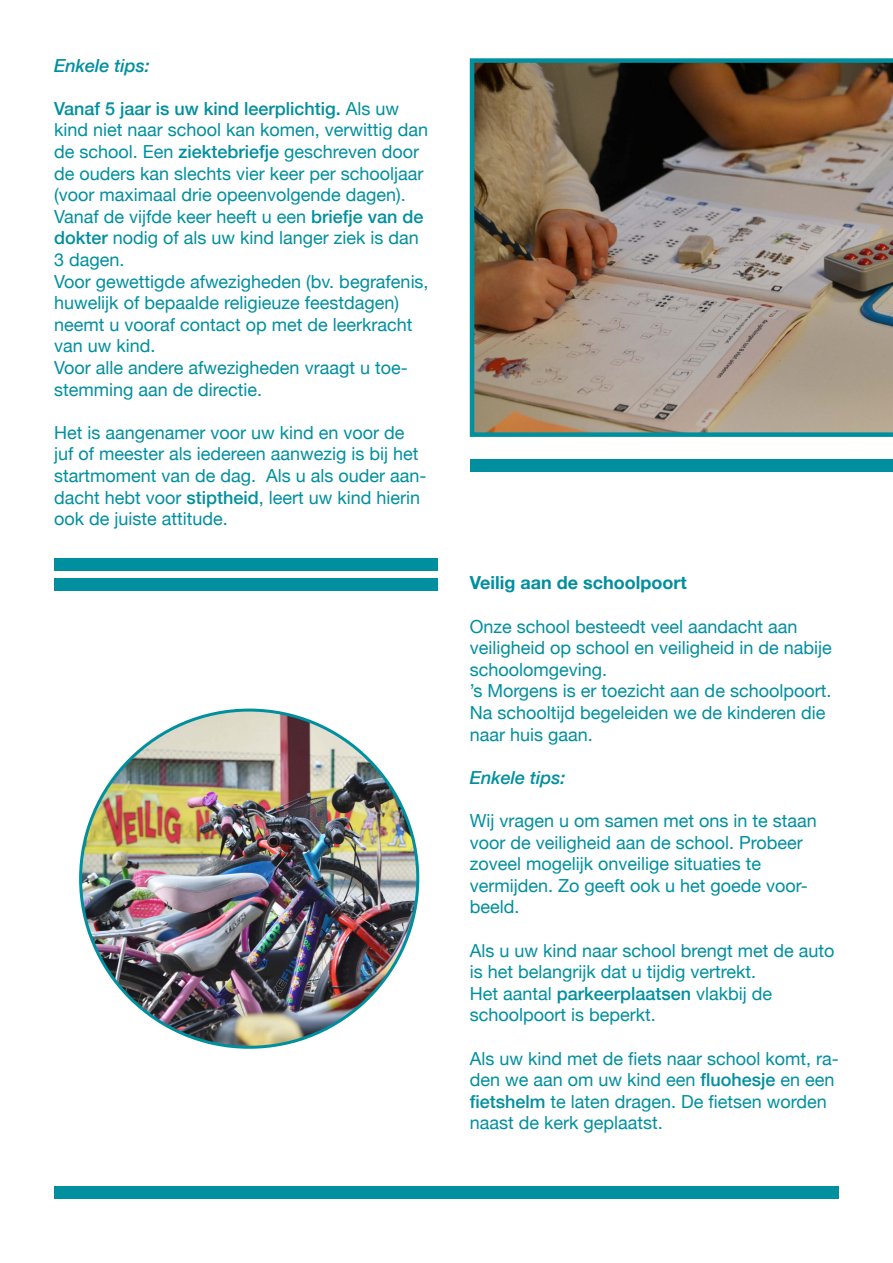
<style>
.page{position:relative;width:893px;height:1263px;background:#fff}
.page>*{position:absolute;margin:0;border:0;box-sizing:border-box;transform-origin:0 0}
.t1{font:18px/21.6px "Helvetica Neue";color:#008f9e}
.t2{font:italic 500 18px "Helvetica Neue";color:#008f9e}
.t3{font:700 18px "Helvetica Neue";color:#008f9e}
.s1{font-weight:500}
</style>
<div class="page">
<img style="left:81px;top:710px;width:337px;height:337px;border-radius:169px">
<div style="left:54px;top:558px;width:383px;height:13px;background:#008f9e"></div>
<img style="left:470px;top:58px;width:423px;height:379px">
<div style="left:54px;top:578px;width:383px;height:13px;background:#008f9e"></div>
<div style="left:54px;top:1186px;width:785px;height:13px;background:#008f9e"></div>
<div style="left:471px;top:459px;width:422px;height:12px;background:#008f9e"></div>
<p class="t2" style="left:54px;top:50px;width:97px">Enkele tips:</p>
<p class="t1" style="left:54px;top:99px;width:376px"><span class="s1">Vanaf 5 jaar is uw kind leerplichtig.</span> Als uw kind niet naar school kan komen, verwittig dan de school. Een <span class="s1">ziektebriefje</span> geschreven door de ouders kan slechts vier keer per schooljaar (voor maximaal drie opeenvolgende dagen).</p>
<p class="t1" style="left:54px;top:207px;width:371px">Vanaf de vijfde keer heeft u een <span class="s1">briefje van de dokter</span> nodig of als uw kind langer ziek is dan<br>3 dagen.</p>
<p class="t1" style="left:54px;top:271px;width:376px">Voor gewettigde afwezigheden (bv. begrafenis, huwelijk of bepaalde religieuze feestdagen) neemt u vooraf contact op met de leerkracht van uw kind.</p>
<p class="t1" style="left:54px;top:358px;width:355px">Voor alle andere afwezigheden vraagt u toe&shy;stemming aan de directie.</p>
<p class="t1" style="left:54px;top:423px;width:374px">Het is aangenamer voor uw kind en voor de juf of meester als iedereen aanwezig is bij het startmoment van de dag. Als u als ouder aan&shy;dacht hebt voor <span class="s1">stiptheid</span>, leert uw kind hierin ook de juiste attitude.</p>
<p class="t3" style="left:470px;top:569px;width:218px">Veilig aan de schoolpoort</p>
<p class="t1" style="left:470px;top:616px;width:364px">Onze school besteedt veel aandacht aan veiligheid op school en veiligheid in de nabije schoolomgeving.</p>
<p class="t1" style="left:470px;top:681px;width:363px">’s Morgens is er toezicht aan de schoolpoort.<br>Na schooltijd begeleiden we de kinderen die naar huis gaan.</p>
<p class="t2" style="left:470px;top:762px;width:97px">Enkele tips:</p>
<p class="t1" style="left:470px;top:811px;width:349px">Wij vragen u om samen met ons in te staan voor de veiligheid aan de school. Probeer zoveel mogelijk onveilige situaties te vermijden. Zo geeft ook u het goede voor&shy;beeld.</p>
<p class="t1" style="left:470px;top:940px;width:366px">Als u uw kind naar school brengt met de auto is het belangrijk dat u tijdig vertrekt.<br>Het aantal <span class="s1">parkeerplaatsen</span> vlakbij de schoolpoort is beperkt.</p>
<p class="t1" style="left:470px;top:1048px;width:371px">Als uw kind met de fiets naar school komt, ra&shy;den we aan om uw kind een <span class="s1">fluohesje</span> en een <span class="s1">fietshelm</span> te laten dragen. De fietsen worden naast de kerk geplaatst.</p>
</div>
